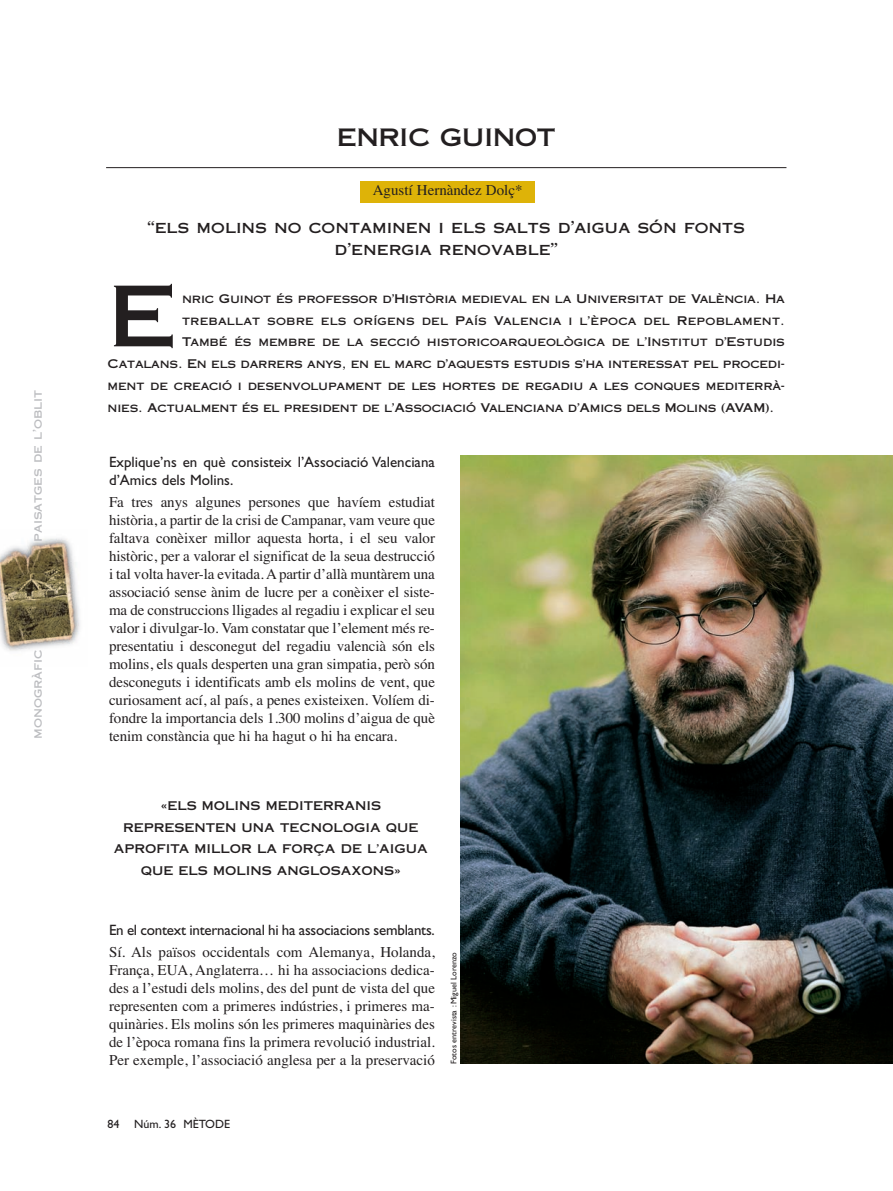
<style>
.page{position:relative;width:893px;height:1191px;background:#fff}
.page>*{position:absolute;margin:0;border:0;box-sizing:border-box;transform-origin:0 0}
.t1{font:83.25px "Copperplate Thirty One AB";color:#231f20}
.t2{font:24px "Copperplate Thirty One AB";letter-spacing:-.025em;color:#231f20}
.t3{font:16.5px/21.8px "Copperplate Thirty One AB";color:#231f20;text-align:center}
.t4{font:15px/18px "Times";color:#231f20;text-align:justify}
.t5{font:15px/18px "Gill Sans";color:#231f20}
.t6{font:12px/21.8px "Copperplate Thirty One AB";letter-spacing:-.015em;color:#231f20;text-align:center}
.t7{font:12px "Copperplate Thirty One AB";letter-spacing:.015em;color:#231f20}
.t8{font:12px "Copperplate Thirty One AB";color:#bcbdc0}
.t9{font:12px "Gill Sans";color:#231f20}
.t10{font:8.25px "Gill Sans";color:#231f20}
</style>
<div class="page">
<hr style="left:106px;top:167px;width:680px;height:1px;background:#231f20">
<img style="left:460px;top:455px;width:433px;height:609px">
<div style="left:360px;top:181px;width:175px;height:21px;background:#deb308"></div>
<img style="left:0;top:538px;width:80px;height:113px">
<p class="t8" style="left:31px;top:542px;width:153px;rotate:-90deg">paisatges de l’oblit</p>
<p class="t8" style="left:31px;top:739px;width:91px;rotate:-90deg">monogràfic</p>
<h2 class="t2" style="left:337px;top:123px;width:220px">ENRIC GUINOT</h2>
<p class="t4" style="left:373px;top:183px;width:151px">Agustí Hernàndez Dolç*</p>
<p class="t3" style="left:147px;top:216px;width:599px">“els molins no contaminen i els salts d’aigua són fonts d’energia renovable”</p>
<h1 class="t1" style="left:108px;top:269px;width:71px">E</h1>
<p class="t6" style="left:182px;top:288px;width:604px">nric Guinot és professor d’Història medieval en la Universitat de València. Ha</p>
<p class="t7" style="left:182px;top:313px;width:604px">treballat sobre els orígens del País Valencia i l’època del Repoblament.</p>
<p class="t6" style="left:182px;top:331px;width:604px">També és membre de la secció historicoarqueològica de l’Institut d’Estudis</p>
<p class="t6" style="left:108px;top:353px;width:679px">Catalans. En els darrers anys, en el marc d’aquests estudis s’ha interessat pel procedi-</p>
<p class="t6" style="left:108px;top:375px;width:679px">ment de creació i desenvolupament de les hortes de regadiu a les conques mediterrà-</p>
<p class="t6" style="left:108px;top:396px;width:668px">nies. Actualment és el president de l’Associació Valenciana d’Amics dels Molins (AVAM).</p>
<p class="t5" style="left:109px;top:454px;width:327px">Explique’ns en què consisteix l’Associació Valenciana d’Amics dels Molins.</p>
<p class="t4" style="left:109px;top:494px;width:327px">Fa tres anys algunes persones que havíem estudiat història, a partir de la crisi de Campanar, vam veure que faltava conèixer millor aquesta horta, i el seu valor històric, per a valorar el significat de la seua destrucció i tal volta haver-la evitada. A partir d’allà muntàrem una associació sense ànim de lucre per a conèixer el siste&shy;ma de construccions lligades al regadiu i explicar el seu valor i divulgar-lo. Vam constatar que l’element més re&shy;presentatiu i desconegut del regadiu valencià són els molins, els quals desperten una gran simpatia, però són desconeguts i identificats amb els molins de vent, que curiosament ací, al país, a penes existeixen. Volíem di&shy;fondre la importancia dels 1.300 molins d’aigua de què tenim constància que hi ha hagut o hi ha encara.</p>
<p class="t6" style="left:114px;top:795px;width:315px">«ELS MOLINS MEDITERRANIS<br>REPRESENTEN UNA TECNOLOGIA QUE<br>APROFITA MILLOR LA FORÇA DE L’AIGUA<br>QUE ELS MOLINS ANGLOSAXONS»</p>
<p class="t5" style="left:109px;top:922px;width:327px">En el context internacional hi ha associacions semblants.</p>
<p class="t4" style="left:109px;top:944px;width:327px">Sí. Als països occidentals com Alemanya, Holanda, França, EUA, Anglaterra… hi ha associacions dedica&shy;des a l’estudi dels molins, des del punt de vista del que representen com a primeres indústries, i primeres ma&shy;quinàries. Els molins són les primeres maquinàries des de l’època romana fins la primera revolució industrial.<br>Per exemple, l’associació anglesa per a la preservació</p>
<p class="t10" style="left:451px;top:1064px;width:113px;rotate:-90deg">Fotos entrevista : Miguel Lorenzo</p>
<p class="t9" style="left:108px;top:1120px;width:124px">84 Núm. 36 MÈTODE</p>
</div>
